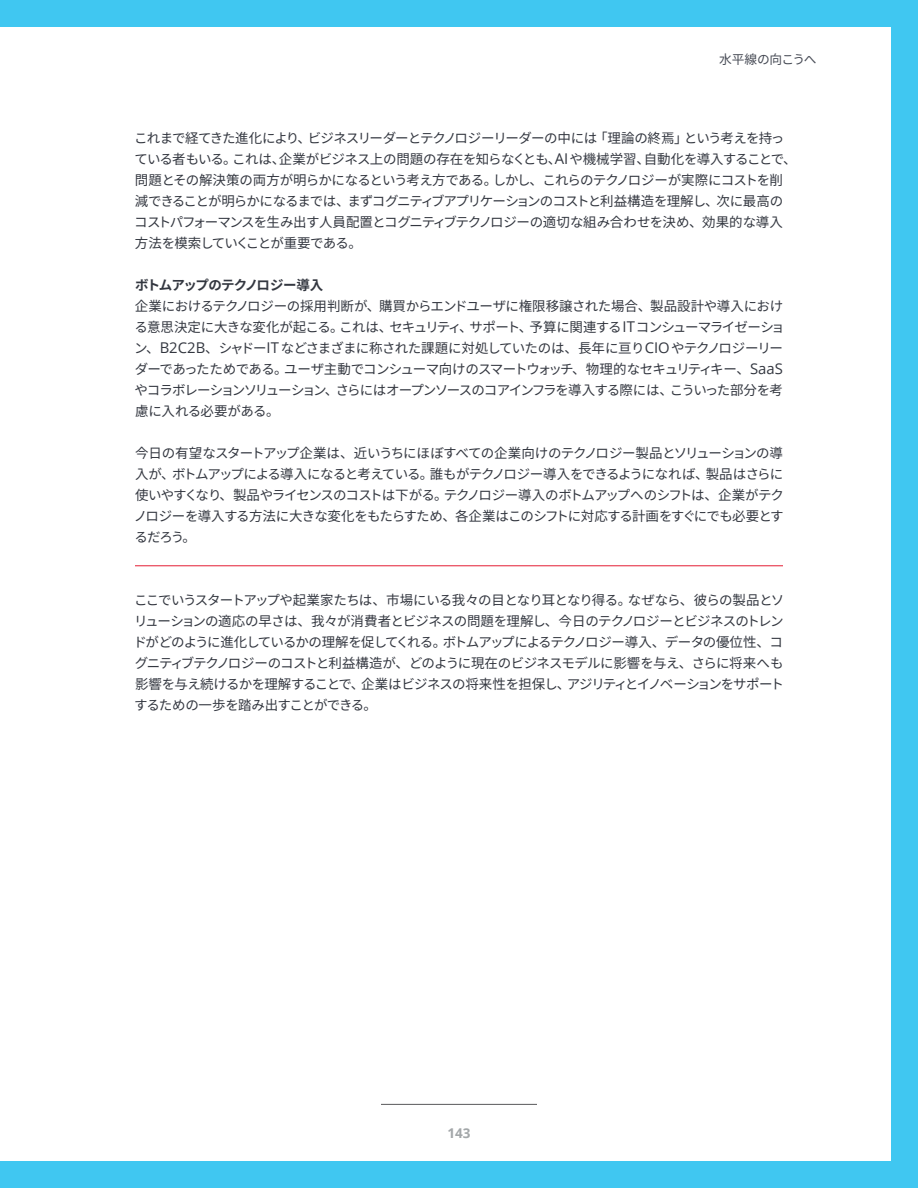
<style>
.page{position:relative;width:918px;height:1188px;background:#40c7f1}
.page>*{position:absolute;margin:0;border:0;box-sizing:border-box;transform-origin:0 0}
.t1{font:13.5px/21px "Noto Sans JP";letter-spacing:-.055em;color:#333740;text-align:justify}
.t2{font:700 13.5px "Noto Sans JP";letter-spacing:-.065em;color:#333740}
.t3{font:700 13.5px "Open Sans";color:#a3a7a9}
.t4{font:12.75px "Noto Sans JP";letter-spacing:-.02em;color:#474b55}
.s1{font-family:"Open Sans";font-size:14.85px}
</style>
<div class="page">
<div style="left:0;top:27px;width:890px;height:1134px;background:#fff"></div>
<hr style="left:381px;top:1104px;width:156px;height:1px;background:#58585b">
<hr style="left:135px;top:565px;width:648px;height:1px;background:#e41c34">
<p class="t4" style="left:719px;top:53px;width:99px">水平線の向こうへ</p>
<p class="t1" style="left:134px;top:127px;width:664px;text-align:left">これまで経てきた進化により、ビジネスリーダーとテクノロジーリーダーの中には「理論の終焉」という考えを持っている者もいる。これは、企業がビジネス上の問題の存在を知らなくとも、<span class="s1">AI</span>や機械学習、自動化を導入することで、問題とその解決策の両方が明らかになるという考え方である。しかし、これらのテクノロジーが実際にコストを削減できることが明らかになるまでは、まずコグニティブアプリケーションのコストと利益構造を理解し、次に最高のコストパフォーマンスを生み出す人員配置とコグニティブテクノロジーの適切な組み合わせを決め、効果的な導入方法を模索していくことが重要である。</p>
<p class="t2" style="left:135px;top:277px;width:190px">ボトムアップのテクノロジー導入</p>
<p class="t1" style="left:134px;top:295px;width:652px;text-align:left">企業におけるテクノロジーの採用判断が、購買からエンドユーザに権限移譲された場合、製品設計や導入における意思決定に大きな変化が起こる。これは、セキュリティ、サポート、予算に関連する<span class="s1">IT</span>コンシューマライゼーション、<span class="s1">B2C2B</span>、シャドー<span class="s1">IT</span>などさまざまに称された課題に対処していたのは、長年に亘り<span class="s1">CIO</span>やテクノロジーリーダーであったためである。ユーザ主動でコンシューマ向けのスマートウォッチ、物理的なセキュリティキー、<span class="s1">SaaS</span>やコラボレーションソリューション、さらにはオープンソースのコアインフラを導入する際には、こういった部分を考慮に入れる必要がある。</p>
<p class="t1" style="left:134px;top:442px;width:651px">今日の有望なスタートアップ企業は、近いうちにほぼすべての企業向けのテクノロジー製品とソリューションの導入が、ボトムアップによる導入になると考えている。誰もがテクノロジー導入をできるようになれば、製品はさらに使いやすくなり、製品やライセンスのコストは下がる。テクノロジー導入のボトムアップへのシフトは、企業がテクノロジーを導入する方法に大きな変化をもたらすため、各企業はこのシフトに対応する計画をすぐにでも必要とするだろう。</p>
<p class="t1" style="left:133px;top:589px;width:653px">ここでいうスタートアップや起業家たちは、市場にいる我々の目となり耳となり得る。なぜなら、彼らの製品とソリューションの適応の早さは、我々が消費者とビジネスの問題を理解し、今日のテクノロジーとビジネスのトレンドがどのように進化しているかの理解を促してくれる。ボトムアップによるテクノロジー導入、データの優位性、コグニティブテクノロジーのコストと利益構造が、どのように現在のビジネスモデルに影響を与え、さらに将来へも影響を与え続けるかを理解することで、企業はビジネスの将来性を担保し、アジリティとイノベーションをサポートするための一歩を踏み出すことができる。</p>
<p class="t3" style="left:447px;top:1123px;width:25px">143</p>
</div>
